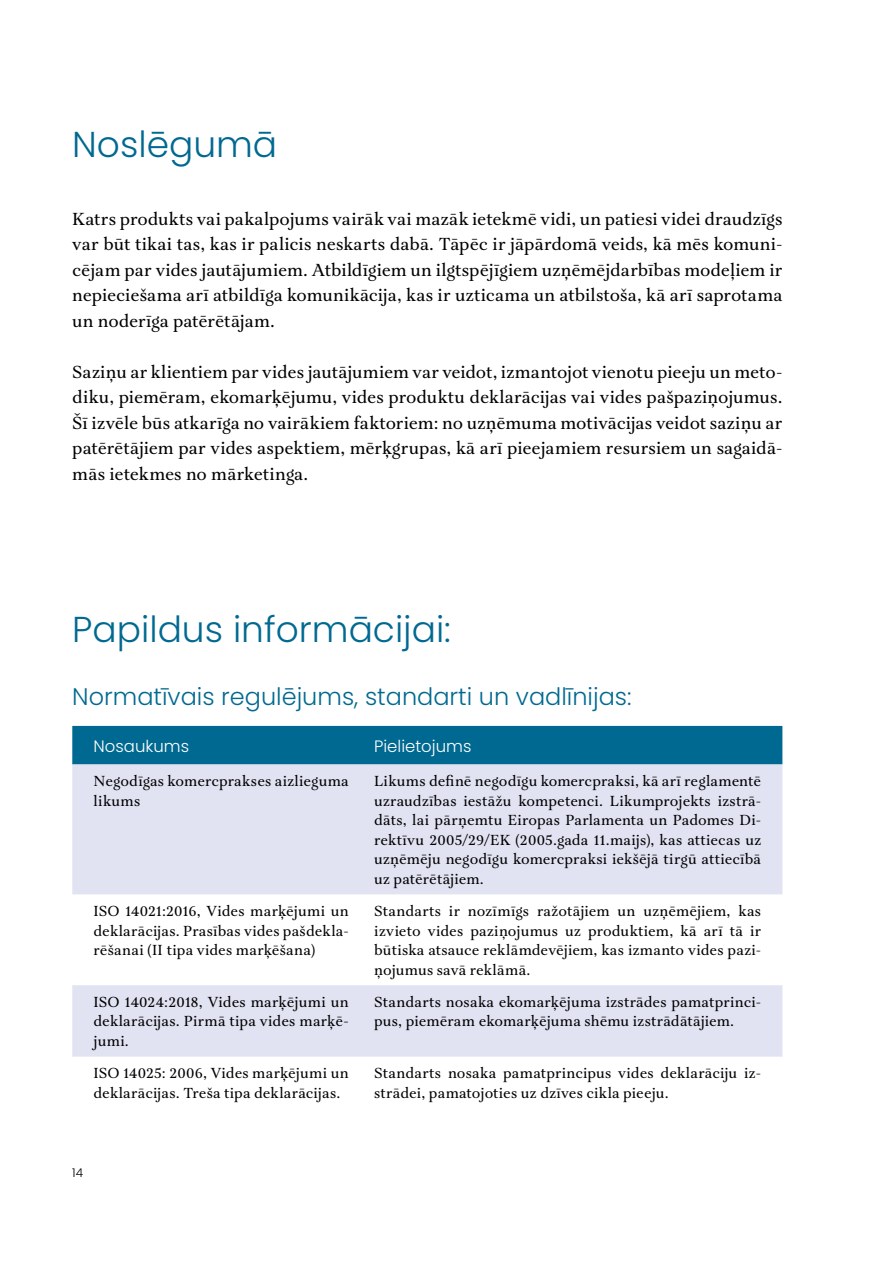
<style>
.page{position:relative;width:893px;height:1263px;background:#fff}
.page>*{position:absolute;margin:0;border:0;box-sizing:border-box;transform-origin:0 0}
.t1{font:300 36px "Poppins";color:#006991}
.t2{font:300 24px "Poppins";color:#006991}
.t3{font:18px/25.5px "Aria Text G2";color:#000;text-align:justify}
.t4{font:300 16.5px "Poppins";color:#fff}
.t5{font:15px/19.5px "Aria Text G2";letter-spacing:.01em;color:#000}
.t6{font:300 12px "Poppins";color:#000}
</style>
<div class="page">
<div style="left:72px;top:726px;width:710px;height:38px;background:#006991"></div>
<svg style="left:72px;top:764px;width:710px;height:292px;fill:#e1e2f2"></svg>
<h1 class="t1" style="left:72px;top:123px;width:206px">Noslēgumā</h1>
<p class="t3" style="left:72px;top:207px;width:712px">Katrs produkts vai pakalpojums vairāk vai mazāk ietekmē vidi, un patiesi videi draudzīgs var būt tikai tas, kas ir palicis neskarts dabā. Tāpēc ir jāpārdomā veids, kā mēs komuni&shy;cējam par vides jautājumiem. Atbildīgiem un ilgtspējīgiem uzņēmējdarbības modeļiem ir nepieciešama arī atbildīga komunikācija, kas ir uzticama un atbilstoša, kā arī saprotama un noderīga patērētājam.</p>
<p class="t3" style="left:72px;top:360px;width:712px">Saziņu ar klientiem par vides jautājumiem var veidot, izmantojot vienotu pieeju un meto&shy;diku, piemēram, ekomarķējumu, vides produktu deklarācijas vai vides pašpaziņojumus.<br>Šī izvēle būs atkarīga no vairākiem faktoriem: no uzņēmuma motivācijas veidot saziņu ar patērētājiem par vides aspektiem, mērķgrupas, kā arī pieejamiem resursiem un sagaidā&shy;mās ietekmes no mārketinga.</p>
<h1 class="t1" style="left:72px;top:609px;width:380px">Papildus informācijai:</h1>
<h2 class="t2" style="left:72px;top:682px;width:561px">Normatīvais regulējums, standarti un vadlīnijas:</h2>
<p class="t4" style="left:94px;top:736px;width:97px">Nosaukums</p>
<p class="t4" style="left:374px;top:736px;width:99px">Pielietojums</p>
<p class="t5" style="left:94px;top:772px;width:257px">Negodīgas komercprakses aizlieguma likums</p>
<p class="t5" style="left:374px;top:772px;width:388px;text-align:justify">Likums definē negodīgu komercpraksi, kā arī reglamentē uzraudzības iestāžu kompetenci. Likumprojekts izstrā&shy;dāts, lai pārņemtu Eiropas Parlamenta un Padomes Di&shy;rektīvu 2005/29/EK (2005.gada 11.maijs), kas attiecas uz uzņēmēju negodīgu komercpraksi iekšējā tirgū attiecībā uz patērētājiem.</p>
<p class="t5" style="left:94px;top:902px;width:257px;text-align:justify">ISO 14021:2016, Vides marķējumi un deklarācijas. Prasības vides pašdekla&shy;rēšanai (II tipa vides marķēšana)</p>
<p class="t5" style="left:374px;top:902px;width:388px;text-align:justify">Standarts ir nozīmīgs ražotājiem un uzņēmējiem, kas izvieto vides paziņojumus uz produktiem, kā arī tā ir būtiska atsauce reklāmdevējiem, kas izmanto vides pazi&shy;ņojumus savā reklāmā.</p>
<p class="t5" style="left:94px;top:993px;width:257px;text-align:justify">ISO 14024:2018, Vides marķējumi un deklarācijas. Pirmā tipa vides marķē&shy;jumi.</p>
<p class="t5" style="left:374px;top:993px;width:388px">Standarts nosaka ekomarķējuma izstrādes pamatprinci&shy;pus, piemēram ekomarķējuma shēmu izstrādātājiem.</p>
<p class="t5" style="left:94px;top:1064px;width:257px">ISO 14025: 2006, Vides marķējumi un deklarācijas. Treša tipa deklarācijas.</p>
<p class="t5" style="left:374px;top:1064px;width:388px">Standarts nosaka pamatprincipus vides deklarāciju iz&shy;strādei, pamatojoties uz dzīves cikla pieeju.</p>
<p class="t6" style="left:72px;top:1165px;width:12px">14</p>
</div>
